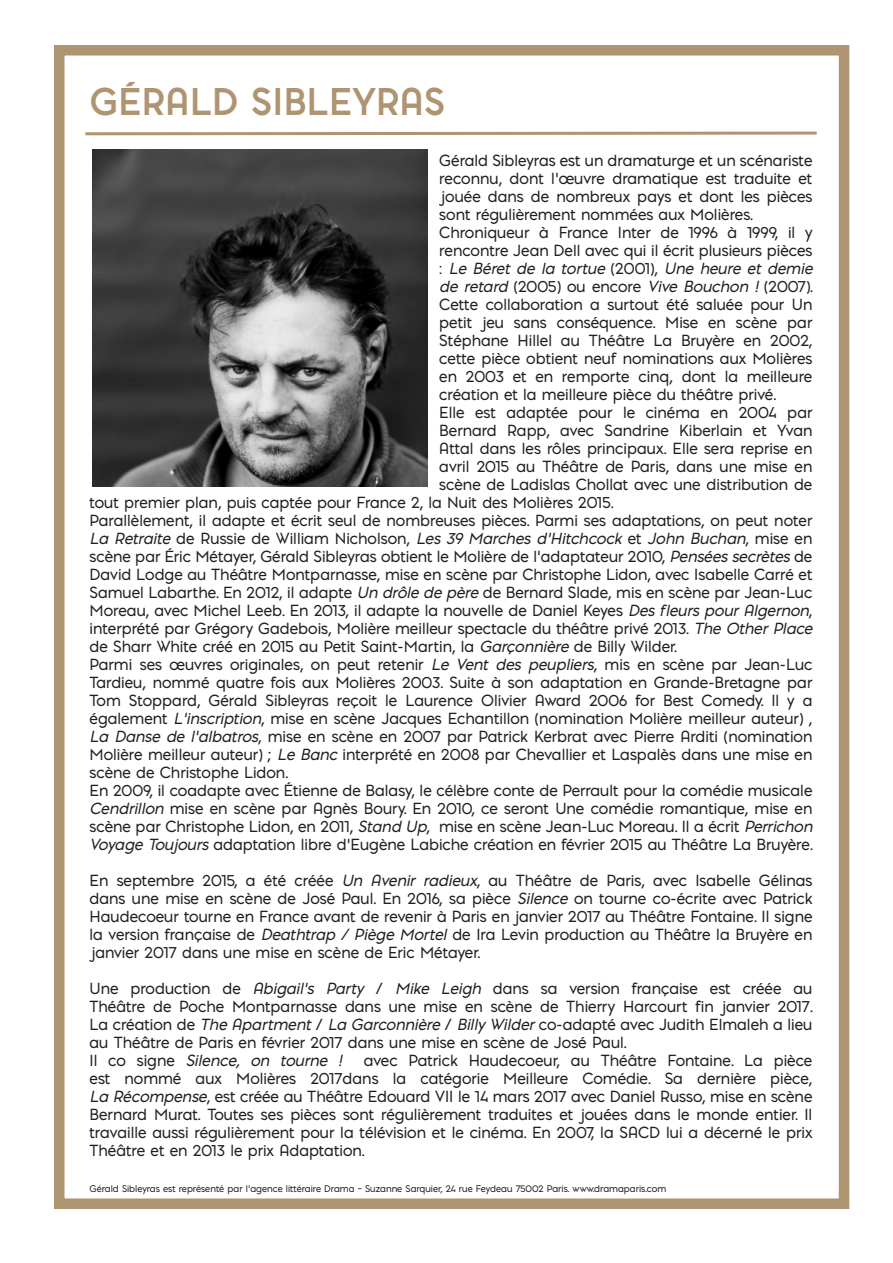
<style>
.page{position:relative;width:893px;height:1263px;background:#fff}
.page>*{position:absolute;margin:0;border:0;box-sizing:border-box;transform-origin:0 0}
.t1{font:700 36px "Pontiac";color:#af9472}
.t2{font:15px/18px "Pontiac";color:#231f20;text-align:justify}
.t3{font:9px "Pontiac";color:#231f20}
.s1{font-style:italic}
</style>
<div class="page">
<div style="left:54px;top:45px;width:795px;height:1164px;border:10px solid #af9472"></div>
<svg style="left:85px;top:131px;width:732px;height:5px"></svg>
<img style="left:92px;top:150px;width:336px;height:336px">
<p class="t1" style="left:90px;top:76px;width:358px">GÉRALD SIBLEYRAS</p>
<p class="t2" style="left:439px;top:151px;width:375px">Gérald Sibleyras est un dramaturge et un scénariste reconnu, dont l’œuvre dramatique est traduite et jouée dans de nombreux pays et dont les pièces sont régulièrement nommées aux Molières.</p>
<p class="t2" style="left:439px;top:223px;width:379px;text-align:left">Chroniqueur à France Inter de 1996 à 1999, il y rencontre Jean Dell avec qui il écrit plusieurs pièces : <span class="s1">Le Béret de la tortue</span> ( 2 0 0 1 ) , <span class="s1">Une heure et demie de retard</span> (2005) ou encore <span class="s1">Vive Bouchon !</span> (2007).<br>Cette collaboration a surtout été saluée pour Un petit jeu sans conséquence. Mise en scène par Stéphane Hillel au Théâtre La Bruyère en 2002, cette pièce obtient neuf nominations aux Molières en 2003 et en remporte cinq, dont la meilleure création et la meilleure pièce du théâtre privé.</p>
<p class="t2" style="left:439px;top:403px;width:375px">Elle est adaptée pour le cinéma en 2004 par</p>
<p class="t2" style="left:439px;top:421px;width:375px">Bernard Rapp, avec Sandrine Kiberlain et Yvan</p>
<p class="t2" style="left:439px;top:439px;width:375px">Attal dans les rôles principaux. Elle sera reprise en</p>
<p class="t2" style="left:439px;top:457px;width:375px">avril 2015 au Théâtre de Paris, dans une mise en</p>
<p class="t2" style="left:439px;top:475px;width:375px">scène de Ladislas Chollat avec une distribution de</p>
<p class="t2" style="left:90px;top:493px;width:525px">tout premier plan, puis captée pour France 2, la Nuit des Molières 2015.</p>
<p class="t2" style="left:90px;top:511px;width:728px;text-align:left">Parallèlement, il adapte et écrit seul de nombreuses pièces. Parmi ses adaptations, on peut noter <span class="s1">La Retraite</span> d e R u ss i e d e W i l l i a m N i c h o l so n , <span class="s1">Les 39 Marches d’Hitchcock</span> et <span class="s1">John Buchan</span>, m i se e n scène par Éric Métayer, Gérald Sibleyras obtient le Molière de l’adaptateur 2010, <span class="s1">Penséessecrètes</span>de David Lodge au Théâtre Montparnasse, mise en scène par Christophe Lidon, avec Isabelle Carré et Samuel Labarthe. En 2012, il adapte <span class="s1">Un drôle de père</span> de Bernard Slade, mis en scène par Jean-Luc Moreau, avec Michel Leeb. En 2013, il adapte la nouvelle de Daniel Keyes <span class="s1">Des fleurs pour Algernon</span>, interprété par Grégory Gadebois, Molière meilleur spectacle du théâtre privé 2013. <span class="s1">The Other Place </span>de Sharr White créé en 2015 au Petit Saint-Martin, la <span class="s1">Garçonnière</span> de Billy Wilder.</p>
<p class="t2" style="left:90px;top:655px;width:724px">Parmi ses œuvres originales, on peut retenir <span class="s1">Le Vent des peupliers</span>, mis en scène par Jean-Luc Tardieu, nommé quatre fois aux Molières 2003. Suite à son adaptation en Grande-Bretagne par Tom Stoppard, Gérald Sibleyras reçoit le Laurence Olivier Award 2006 for Best Comedy. Il y a également <span class="s1">L’inscription</span>, mise en scène Jacques Echantillon (nomination Molière meilleur auteur) , <span class="s1">La Danse de l’albatros</span>, mise en scène en 2007 par Patrick Kerbrat avec Pierre Arditi (nomination Molière meilleur auteur) ; <span class="s1">Le Banc</span> interprété en 2008 par Chevallier et Laspalès dans une mise en scène de Christophe Lidon.</p>
<p class="t2" style="left:90px;top:781px;width:728px;text-align:left">En 2009, il coadapte avec Étienne de Balasy, le célèbre conte de Perrault pour la comédie musicale <span class="s1">Cendrillon</span> mise en scène par Agnès Boury. En 2010, ce seront Une comédie romantique, mise en scène par Christophe Lidon, en 2011, <span class="s1">Stand Up</span>, mise en scène Jean-Luc Moreau. Il a écrit <span class="s1">Perrichon Voyage Toujours</span> adaptation libre d’Eugène Labiche création en février 2015 au Théâtre La Bruyère.</p>
<p class="t2" style="left:90px;top:871px;width:724px">En septembre 2015, a été créée <span class="s1">Un Avenir radieux</span>, au Théâtre de Paris, avec Isabelle Gélinas dans une mise en scène de José Paul. En 2016, sa pièce <span class="s1">Silence</span> on tourne co-écrite avec Patrick Haudecoeur tourne en France avant de revenir à Paris en janvier 2017 au Théâtre Fontaine. Il signe la version française de <span class="s1">Deathtrap / Piège Mortel</span> de Ira Levin production au Théâtre la Bruyère en janvier 2017 dans une mise en scène de Eric Métayer.</p>
<p class="t2" style="left:90px;top:979px;width:724px">Une production de <span class="s1">Abigail’s Party</span> / <span class="s1">Mike Leigh</span> dans sa version française est créée au Théâtre de Poche Montparnasse dans une mise en scène de Thierry Harcourt fin janvier 2017.<br>La création de <span class="s1">The Apartment</span>/ <span class="s1">La Garconnière</span> / <span class="s1">BillyWilder</span>co-adapté avec Judith Elmaleh a lieu au Théâtre de Paris en février 2017 dans une mise en scène de José Paul.</p>
<p class="t2" style="left:90px;top:1051px;width:724px">Il co signe <span class="s1">Silence, on tourne !</span> avec Patrick Haudecoeur, au Théâtre Fontaine. La pièce est nommé aux Molières 2017dans la catégorie Meilleure Comédie. Sa dernière pièce, <span class="s1">La Récompense</span>, est créée au Théâtre Edouard VII le 14 mars 2017 avec Daniel Russo, mise en scène Bernard Murat. Toutes ses pièces sont régulièrement traduites et jouées dans le monde entier. Il travaille aussi régulièrement pour la télévision et le cinéma. En 2007, la SACD lui a décerné le prix Théâtre et en 2013 le prix Adaptation.</p>
<p class="t3" style="left:90px;top:1182px;width:578px">Gérald Sibleyras est représenté par l’agence littéraire Drama – Suzanne Sarquier, 24 rue Feydeau 75002 Paris. www.dramaparis.com</p>
</div>
